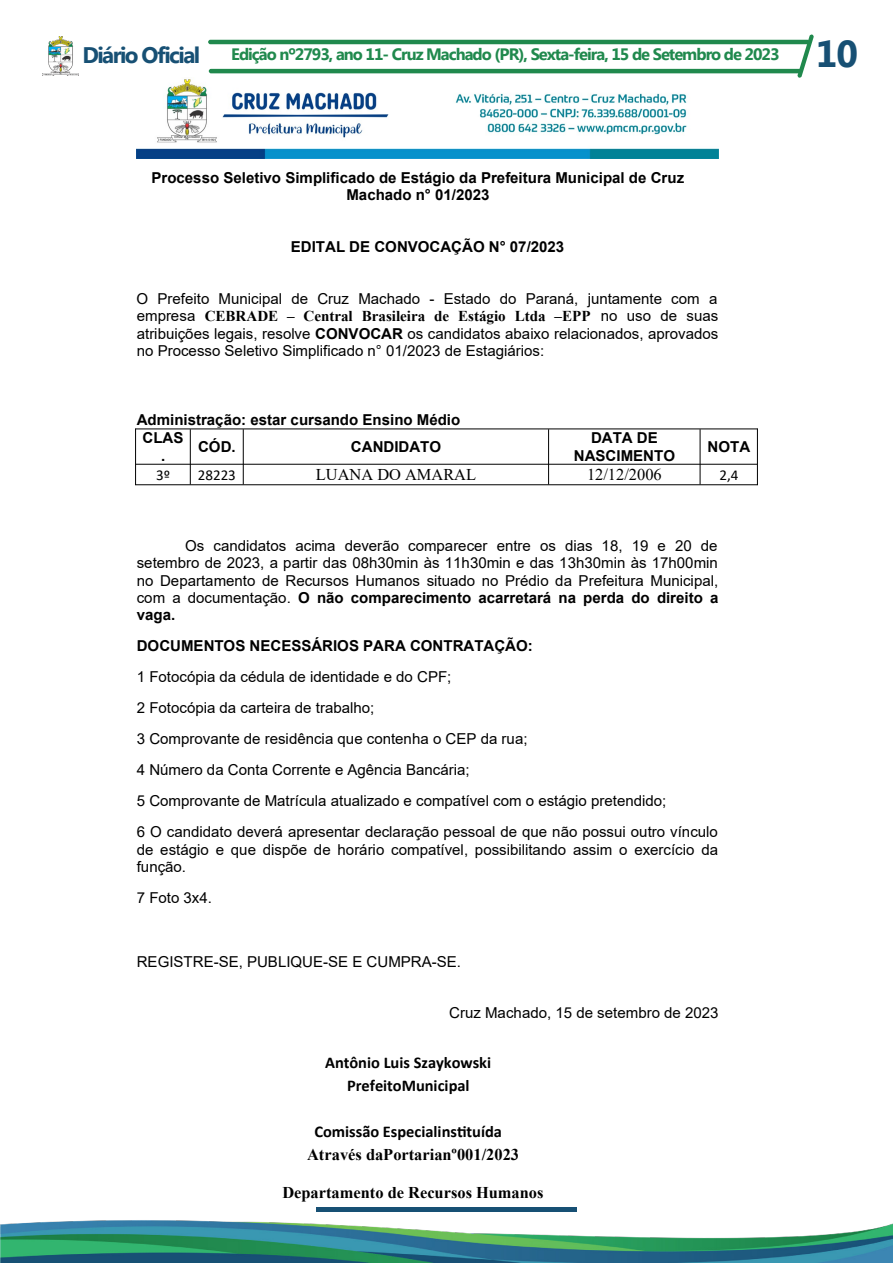
<style>
.page{position:relative;width:893px;height:1263px;background:#fff}
.page>*{position:absolute;margin:0;border:0;box-sizing:border-box;transform-origin:0 0}
.t1{font:700 37.5px "Myanmar Text";color:#175074}
.t2{font:700 22.5px "Myanmar Text";letter-spacing:-.07em;color:#175074}
.t3{font:700 16.5px "Myanmar Text";letter-spacing:-.06em;color:#20894d}
.t4{font:700 16.35px/22.5px "Times New Roman";color:#000;text-align:center}
.t5{font:700 16.35px/23px "Calibri";color:#000;text-align:center}
.t6{font:16.35px "Times New Roman";color:#000}
.t7{font:15px/31px "Arial";color:#000;text-align:justify}
.t8{font:700 15px/17.2px "Arial";color:#000;text-align:center}
.t9{font:15px "Calibri";color:#000}
.s1{font-family:"Times New Roman";font-weight:700}
.s2{font-weight:700}
.s3{font-family:"Calibri"}
</style>
<div class="page">
<hr style="left:208px;top:40px;width:602px;height:4px;background:#20894d;border-radius:2px">
<hr style="left:209px;top:69px;width:593px;height:4px;background:#20894d;border-radius:2px">
<img style="left:43px;top:37px;width:36px;height:38px">
<svg style="left:797px;top:34px;width:17px;height:44px"></svg>
<img style="left:0;top:1220px;width:893px;height:43px">
<svg style="left:316px;top:1207px;width:261px;height:5px"></svg>
<img style="left:137px;top:79px;width:581px;height:80px">
<hr style="left:135px;top:429px;width:623px;height:1px;background:#000">
<hr style="left:136px;top:464px;width:621px;height:1px;background:#000">
<hr style="left:135px;top:484px;width:623px;height:1px;background:#000">
<hr style="left:135px;top:429px;width:1px;height:56px;background:#000">
<hr style="left:190px;top:429px;width:1px;height:55px;background:#000">
<hr style="left:243px;top:429px;width:1px;height:55px;background:#000">
<hr style="left:548px;top:429px;width:1px;height:55px;background:#000">
<hr style="left:700px;top:429px;width:1px;height:55px;background:#000">
<hr style="left:757px;top:429px;width:1px;height:56px;background:#000">
<p class="t2" style="left:82px;top:42px;width:119px">Diário Oficial</p>
<p class="t3" style="left:231px;top:45px;width:550px">Edição nº2793, ano 11- Cruz Machado (PR), Sexta-feira, 15 de Setembro de 2023</p>
<p class="t1" style="left:816px;top:32px;width:44px">10</p>
<p class="t8" style="left:152px;top:169px;width:534px">Processo Seletivo Simplificado de Estágio da Prefeitura Municipal de Cruz<br>Machado n° 01/2023</p>
<p class="t8" style="left:291px;top:238px;width:275px">EDITAL DE CONVOCAÇÃO N° 07/2023</p>
<p class="t7" style="left:137px;top:291px;width:583px;line-height:17.4px">O Prefeito Municipal de Cruz Machado - Estado do Paraná, juntamente com a empresa <span class="s1">CEBRADE – Central Brasileira de Estágio Ltda –EPP</span> no uso de suas atribuições legais, resolve <span class="s2">CONVOCAR</span> os candidatos abaixo relacionados, aprovados no Processo Seletivo Simplificado n° 01/2023 de Estagiários:</p>
<p class="t8" style="left:137px;top:411px;width:325px">Administração: estar cursando Ensino Médio</p>
<p class="t8" style="left:143px;top:429px;width:42px">CLAS</p>
<p class="t8" style="left:161px;top:447px;width:6px">.</p>
<p class="t8" style="left:198px;top:438px;width:39px">CÓD.</p>
<p class="t8" style="left:351px;top:438px;width:92px">CANDIDATO</p>
<p class="t8" style="left:574px;top:429px;width:103px">DATA DE<br>NASCIMENTO</p>
<p class="t8" style="left:708px;top:438px;width:44px">NOTA</p>
<p class="t9" style="left:156px;top:470px;width:15px">3º</p>
<p class="t9" style="left:198px;top:470px;width:40px">28223</p>
<p class="t6" style="left:316px;top:465px;width:162px">LUANA DO AMARAL</p>
<p class="t6" style="left:587px;top:465px;width:76px">12/12/2006</p>
<p class="t9" style="left:719px;top:470px;width:20px">2,4</p>
<p class="t7" style="left:137px;top:538px;width:583px;line-height:17.2px;text-indent:48px">Os candidatos acima deverão comparecer entre os dias 18, 19 e 20 de setembro de 2023, a partir das 08h30min às 11h30min e das 13h30min às 17h00min no Departamento de Recursos Humanos situado no Prédio da Prefeitura Municipal, com a documentação. <span class="s2">O não comparecimento acarretará na perda do direito a vaga.</span></p>
<p class="t7" style="left:137px;top:632px;width:583px;text-align:left"><span class="s2">DOCUMENTOS NECESSÁRIOS PARA CONTRATAÇÃO:<br></span>1 Fotocópia da cédula de identidade e do CPF;<br>2 Fotocópia da carteira de trabalho;<br>3 Comprovante de residência que contenha o CEP da rua;<br>4 Número da Conta Corrente e Agência Bancária;<br>5 Comprovante de Matrícula atualizado e compatível com o estágio pretendido;<br>6 O candidato deverá apresentar declaração pessoal de que não possui outro vínculo</p>
<p class="t7" style="left:137px;top:842px;width:583px;line-height:17.4px">de estágio e que dispõe de horário compatível, possibilitando assim o exercício da função.</p>
<p class="t7" style="left:137px;top:883px;width:77px">7 Foto 3x4.</p>
<p class="t7" style="left:137px;top:947px;width:326px">REGISTRE-SE, PUBLIQUE-SE E CUMPRA-SE.</p>
<p class="t7" style="left:449px;top:999px;width:271px">Cruz Machado, 15 de setembro de 2023</p>
<p class="t5" style="left:325px;top:1053px;width:168px">Antônio Luis Szaykowski<br>PrefeitoMunicipal</p>
<p class="t4" style="left:307px;top:1122px;width:213px"><span class="s3">Comissão Especialinstituída<br></span>Através daPortarianº001/2023</p>
<p class="t4" style="left:282px;top:1182px;width:263px">Departamento de Recursos Humanos</p>
</div>
